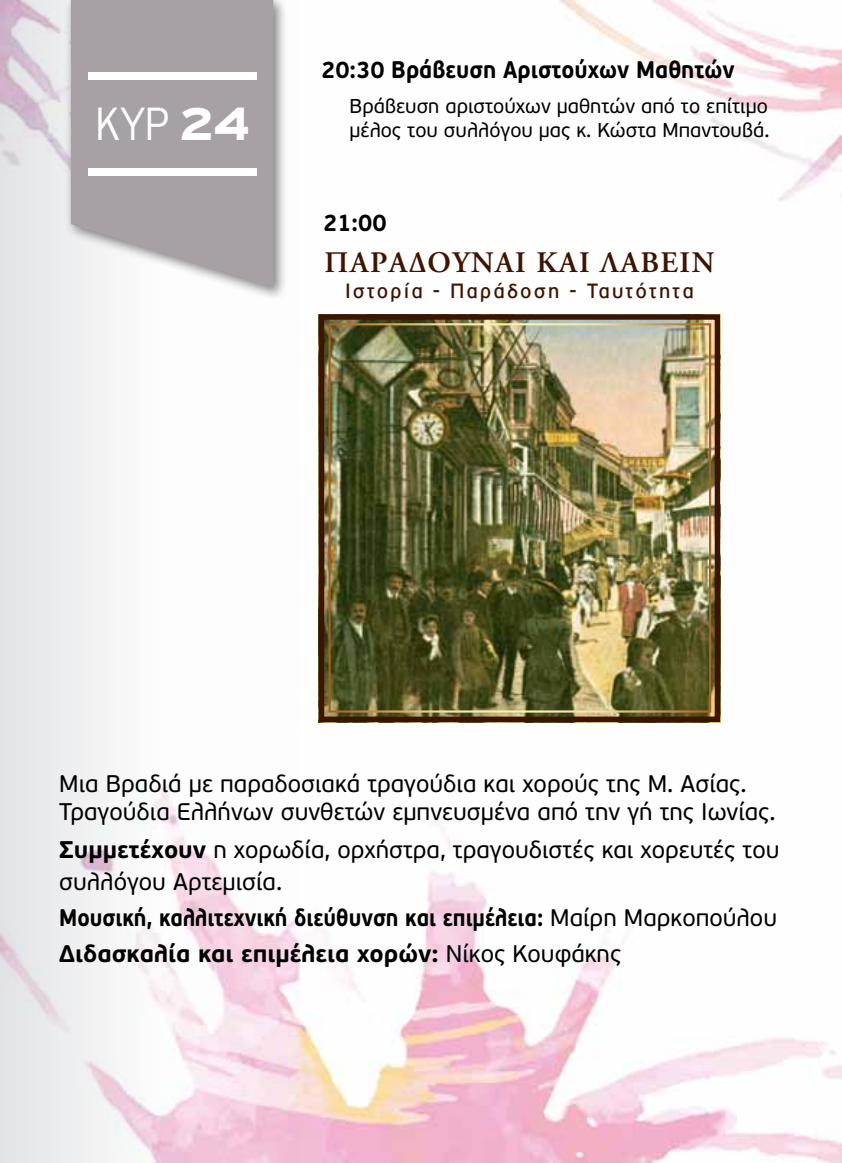
<style>
.page{position:relative;width:842px;height:1163px;background:#fff}
.page>*{position:absolute;margin:0;border:0;box-sizing:border-box;transform-origin:0 0}
.t1{font:300 condensed 49.2px "PF Highway Gothic";color:#fff}
.t2{font:500 29.8px "CF Garamond";letter-spacing:.05em;color:#3d1401}
.t3{font:24px/28.8px "PF Beau Sans Pro";color:#000}
.t4{font:700 24px/36px "PF Beau Sans Pro";color:#000;scale:.87 1}
.t5{font:700 24px "PF Beau Sans Pro";color:#000;scale:.91 1}
.t6{font:22px "PF Highway Gothic";letter-spacing:.1em;color:#3d1401}
.t7{font:20px/24px "PF Beau Sans Pro";color:#000}
.s1{font-family:"PF Highway Gothic Extended";font-weight:900;font-stretch:normal}
.s2{font-weight:700}
.s3{font-weight:400}
</style>
<div class="page">
<img style="left:299px;top:0;width:543px;height:1162px">
<svg style="left:0;top:0;width:299px;height:1162px"></svg>
<div style="left:64px;top:0;width:225px;height:301px;background:#000;opacity:.5"></div>
<svg style="left:71px;top:0;width:202px;height:288px;background:#aea8ac"></svg>
<div style="left:88px;top:72px;width:168px;height:8px;background:#fff"></div>
<div style="left:88px;top:169px;width:168px;height:7px;background:#fff"></div>
<img style="left:325px;top:320px;width:389px;height:396px">
<div style="left:319px;top:314px;width:401px;height:408px;border:5px solid #3d1401"></div>
<h1 class="t1" style="left:95px;top:98px;width:156px">ΚΥΡ <span class="s1">24</span></h1>
<p class="t5" style="left:321px;top:55px;width:456px">20:30 Βράβευση Αριστούχων Μαθητών</p>
<p class="t7" style="left:349px;top:95px;width:422px">Βράβευση αριστούχων μαθητών από το επίτιμο μέλος του συλλόγου μας κ. Κώστα Μπαντουβά.</p>
<p class="t5" style="left:323px;top:208px;width:71px">21:00</p>
<p class="t2" style="left:325px;top:247px;width:391px">Παραδούναι και Λαβείν</p>
<p class="t6" style="left:345px;top:279px;width:350px">Ιστορία - Παράδοση - Ταυτότητα</p>
<p class="t3" style="left:59px;top:769px;width:718px">Μια Βραδιά με παραδοσιακά τραγούδια και χορούς της Μ. Ασίας.<br>Τραγούδια Ελλήνων συνθετών εμπνευσμένα από την γή της Ιωνίας.</p>
<p class="t3" style="left:59px;top:834px;width:722px;line-height:32px"><span class="s2">Συμμετέχουν</span> η χορωδία, ορχήστρα, τραγουδιστές και χορευτές του συλλόγου Αρτεμισία.</p>
<p class="t4" style="left:59px;top:900px;width:827px">Μουσική, καλλιτεχνική διεύθυνση και επιμέλεια: <span class="s3">Μαίρη Μαρκοπούλου<br></span>Διδασκαλία και επιμέλεια χορών: <span class="s3">Νίκος Κουφάκης</span></p>
</div>
